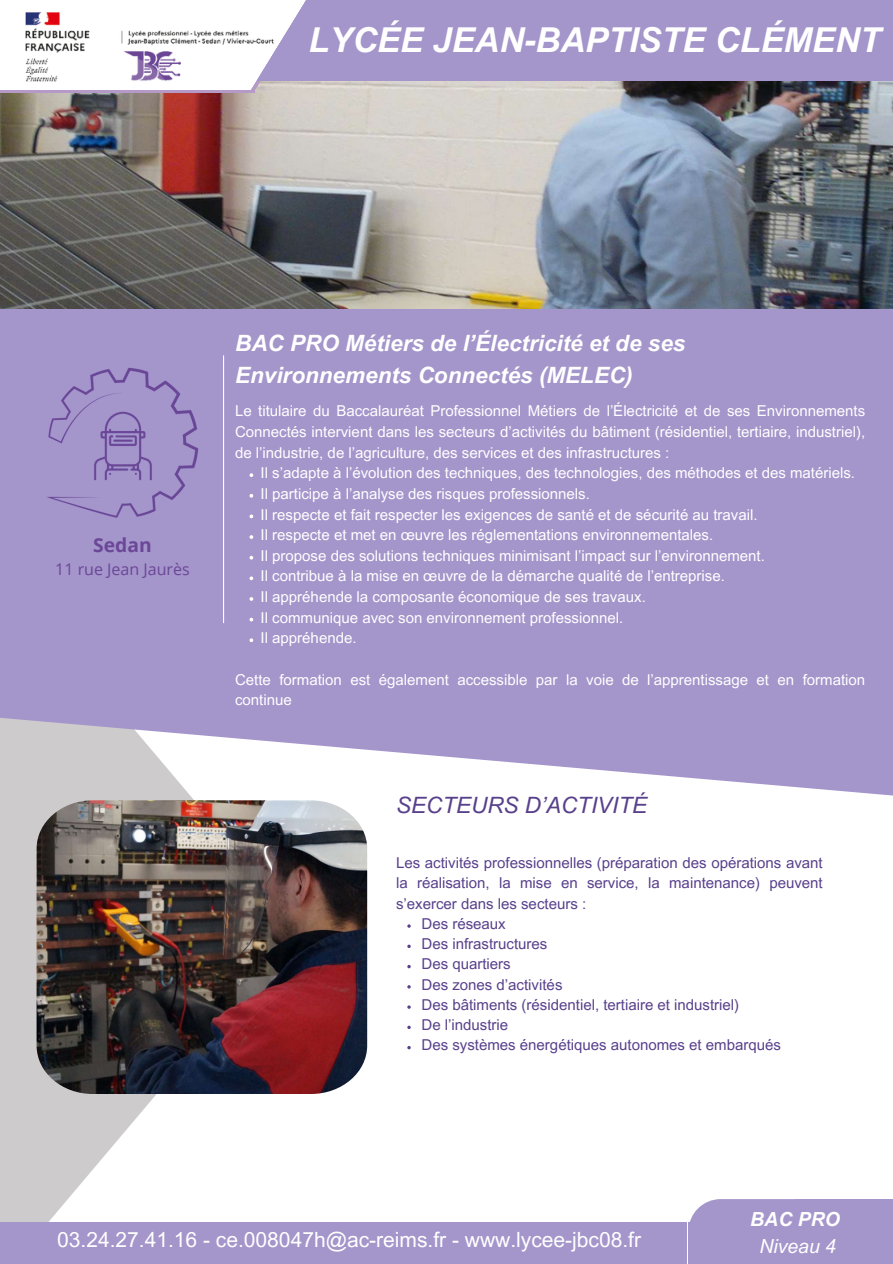
<style>
.page{position:relative;width:893px;height:1264px;background:#fff}
.page>*{position:absolute;margin:0;border:0;box-sizing:border-box;transform-origin:0 0}
.t1{font:italic 700 34.35px "Arial MT Pro";color:#fff}
.t2{font:italic 700 22.5px/31.2px "Arial MT Pro";color:#fff}
.t3{font:italic 22.5px "Arial MT Pro";color:#58408b}
.t4{font:21px "Arial MT Pro";color:#fff}
.t5{font:italic 19.35px/27px "Arial MT Pro";color:#fff;text-align:center}
.t6{font:700 19.2px "Open Sans";color:#6b4797}
.t7{font:16.05px "Open Sans";color:#6b4797}
.t8{font:15px/20.7px "Arial MT Pro";color:#fff;text-align:justify}
.t9{font:15px/20.2px "Arial MT Pro";color:#58408b;text-align:justify}
.s1{font-weight:700}
</style>
<div class="page">
<img style="left:0;top:81px;width:892px;height:228px">
<div style="left:254px;top:0;width:638px;height:81px;background:#a495cb"></div>
<svg style="left:300px;top:0;width:30px;height:93px"></svg>
<img style="left:0;top:0;width:300px;height:99px">
<svg style="left:0;top:800px;width:299px;height:421px"></svg>
<div style="left:0;top:309px;width:892px;height:393px;background:#a495cb"></div>
<svg style="left:0;top:702px;width:892px;height:98px;fill:#a495cb"></svg>
<div style="left:0;top:1221px;width:686px;height:42px;background:#a495cb"></div>
<svg style="left:690px;top:1199px;width:105px;height:23px;background:#ab9dcf"></svg>
<div style="left:688px;top:1222px;width:204px;height:41px;background:#a495cb"></div>
<div style="left:795px;top:1199px;width:97px;height:64px;background:#a495cb"></div>
<hr style="left:223px;top:355px;width:1px;height:268px;background:#fff">
<img style="left:37px;top:800px;width:330px;height:293px">
<img style="left:47px;top:367px;width:152px;height:151px">
<svg style="left:249px;top:473px;width:4px;height:4px"></svg>
<svg style="left:249px;top:514px;width:4px;height:4px"></svg>
<svg style="left:249px;top:535px;width:4px;height:4px"></svg>
<svg style="left:249px;top:556px;width:4px;height:3px"></svg>
<svg style="left:249px;top:576px;width:4px;height:4px"></svg>
<svg style="left:249px;top:597px;width:4px;height:4px"></svg>
<svg style="left:249px;top:617px;width:4px;height:4px"></svg>
<svg style="left:249px;top:638px;width:4px;height:4px"></svg>
<p class="t1" style="left:308px;top:27px;width:573px">LYCÉE JEAN-BAPTISTE CLÉMENT</p>
<p class="t6" style="left:93px;top:531px;width:60px">Sedan</p>
<p class="t7" style="left:55px;top:558px;width:136px">11 rue Jean Jaurès</p>
<p class="t2" style="left:235px;top:330px;width:451px">BAC PRO Métiers de l’Électricité et de ses<br>Environnements Connectés (MELEC)</p>
<p class="t8" style="left:235px;top:402px;width:631px">Le titulaire du Baccalauréat Professionnel Métiers de l’Électricité et de ses Environnements Connectés intervient dans les secteurs d’activités du bâtiment (résidentiel, tertiaire, industriel), de l’industrie, de l’agriculture, des services et des infrastructures :</p>
<p class="t8" style="left:260px;top:464px;width:596px">Il s’adapte à l’évolution des techniques, des technologies, des méthodes et des matériels.</p>
<p class="t8" style="left:260px;top:485px;width:331px">Il participe à l’analyse des risques professionnels.</p>
<p class="t8" style="left:260px;top:506px;width:498px">Il respecte et fait respecter les exigences de santé et de sécurité au travail.</p>
<p class="t8" style="left:260px;top:526px;width:454px">Il respecte et met en œuvre les réglementations environnementales.</p>
<p class="t8" style="left:260px;top:547px;width:506px">Il propose des solutions techniques minimisant l’impact sur l’environnement.</p>
<p class="t8" style="left:260px;top:567px;width:466px">Il contribue à la mise en œuvre de la démarche qualité de l’entreprise.</p>
<p class="t8" style="left:260px;top:588px;width:386px">Il appréhende la composante économique de ses travaux.</p>
<p class="t8" style="left:260px;top:609px;width:364px">Il communique avec son environnement professionnel.</p>
<h2 class="t8" style="left:260px;top:629px;width:97px">Il appréhende.</h2>
<p class="t8" style="left:235px;top:671px;width:631px">Cette formation est également accessible par la voie de l’apprentissage et en formation continue</p>
<p class="t3" style="left:396px;top:796px;width:253px">SECTEURS D’ACTIVITÉ</p>
<p class="t9" style="left:396px;top:854px;width:428px">Les activités professionnelles (préparation des opérations avant la réalisation, la mise en service, la maintenance) peuvent s’exercer dans les secteurs :</p>
<p class="t9" style="left:421px;top:915px;width:86px">Des réseaux</p>
<p class="t9" style="left:421px;top:935px;width:127px">Des infrastructures</p>
<p class="t9" style="left:421px;top:955px;width:91px">Des quartiers</p>
<p class="t9" style="left:421px;top:976px;width:142px">Des zones d’activités</p>
<p class="t9" style="left:421px;top:996px;width:319px">Des bâtiments (résidentiel, tertiaire et industriel)</p>
<p class="t9" style="left:421px;top:1016px;width:88px">De l’industrie</p>
<h5 class="t9" style="left:421px;top:1036px;width:361px">Des systèmes énergétiques autonomes et embarqués</h5>
<h3 class="t4" style="left:57px;top:1231px;width:585px">03.24.27.41.16 - ce.008047h@ac-reims.fr - www.lycee-jbc08.fr</h3>
<p class="t5" style="left:750px;top:1208px;width:91px"><span class="s1">BAC PRO<br></span>Niveau 4</p>
</div>
